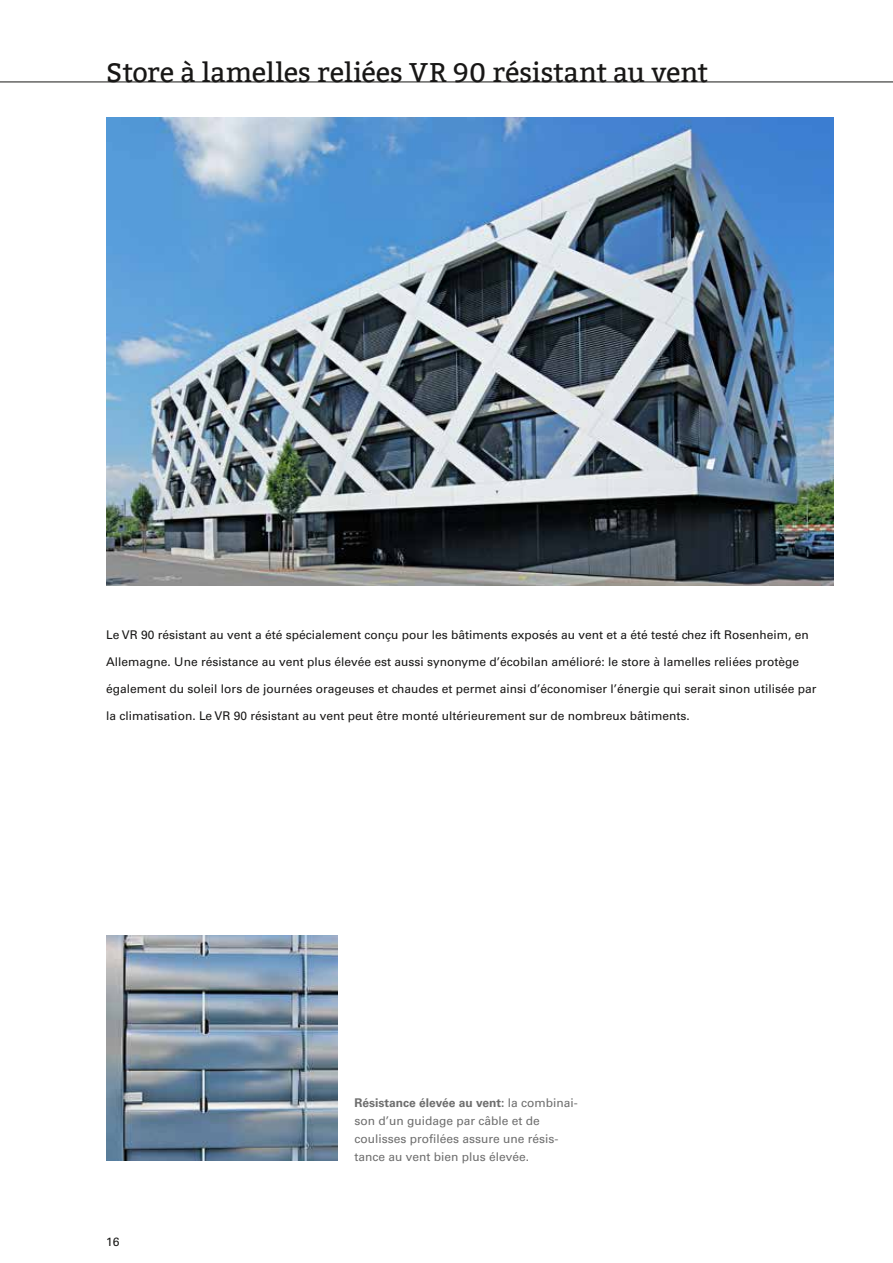
<style>
.page{position:relative;width:893px;height:1263px;background:#fff}
.page>*{position:absolute;margin:0;border:0;box-sizing:border-box;transform-origin:0 0}
.t1{font:27px "Bitter";color:#181716}
.t2{font:12px "Univers LT Std";color:#181716}
.t3{font:12px/18px "Univers LT Std";color:#6e6e6e}
.s1{font-weight:700}
</style>
<div class="page">
<img style="left:106px;top:118px;width:727px;height:467px">
<img style="left:106px;top:935px;width:231px;height:226px">
<hr style="left:0;top:82px;width:893px;height:1px;background:#181716">
<h1 class="t1" style="left:106px;top:57px;width:603px">Store à lamelles reliées VR 90 résistant au vent</h1>
<p class="t2" style="left:106px;top:628px;width:704px">Le VR 90 résistant au vent a été spécialement conçu pour les bâtiments exposés au vent et a été testé chez ift Rosenheim, en</p>
<p class="t2" style="left:106px;top:655px;width:694px">Allemagne. Une résistance au vent plus élevée est aussi synonyme d’écobilan amélioré: le store à lamelles reliées protège</p>
<p class="t2" style="left:106px;top:682px;width:712px">également du soleil lors de journées orageuses et chaudes et permet ainsi d’économiser l’énergie qui serait sinon utilisée par</p>
<p class="t2" style="left:106px;top:709px;width:585px">la climatisation. Le VR 90 résistant au vent peut être monté ultérieurement sur de nombreux bâtiments.</p>
<p class="t2" style="left:106px;top:1235px;width:15px">16</p>
<p class="t3" style="left:354px;top:1094px;width:225px"><span class="s1">Résistance élevée au vent:</span> la combinai&shy;son d’un guidage par câble et de coulisses profilées assure une résis&shy;tance au vent bien plus élevée.</p>
</div>
